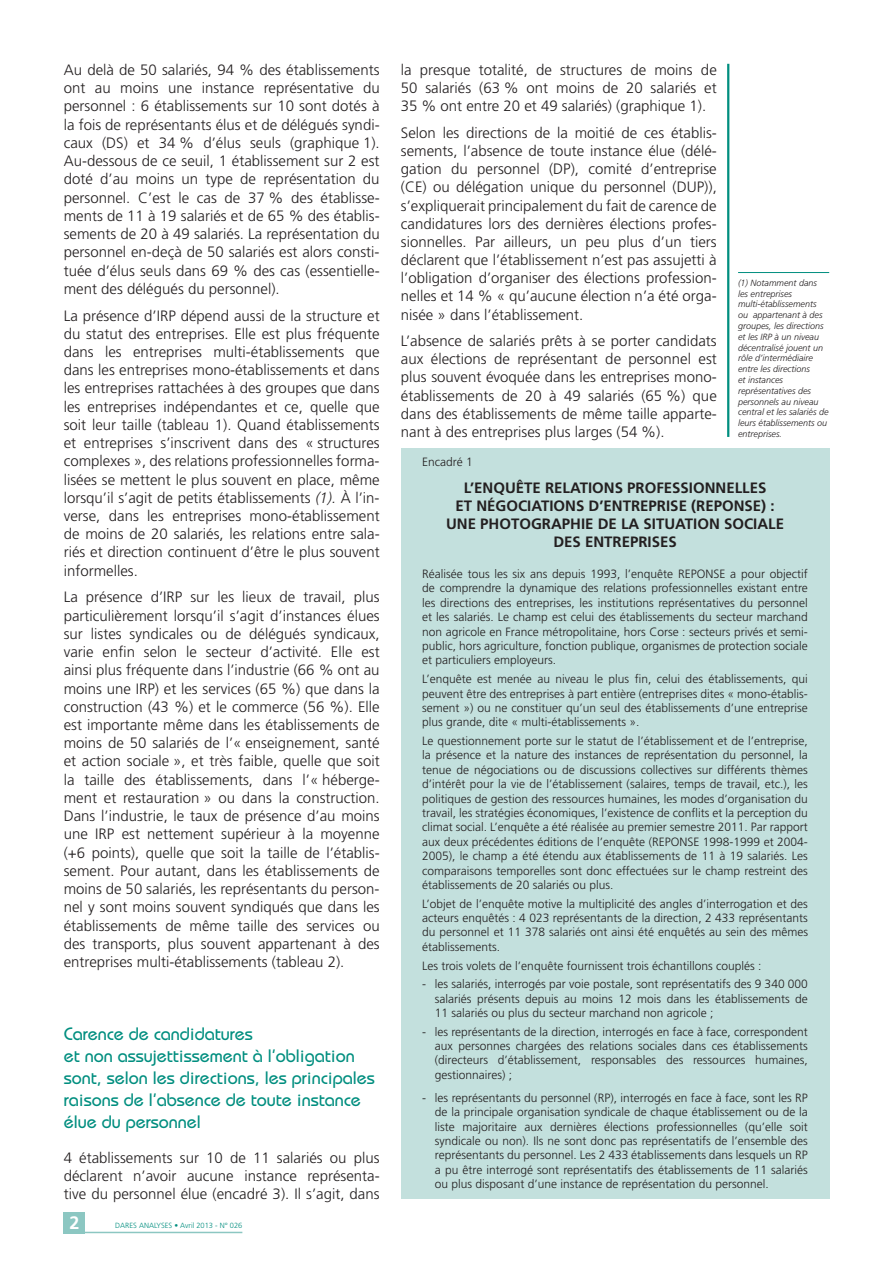
<style>
.page{position:relative;width:893px;height:1263px;background:#fff}
.page>*{position:absolute;margin:0;border:0;box-sizing:border-box;transform-origin:0 0}
.t1{font:500 18px/21.9px "Bauhaus";color:#008e7f}
.t2{font:700 18px "Frutiger";color:#fff}
.t3{font:300 15px/18.3px "Frutiger";color:#231f20;text-align:justify}
.t4{font:700 15px "Frutiger";color:#231f20}
.t5{font:300 12px/14.4px "Frutiger";color:#231f20;text-align:justify}
.t6{font:italic 300 9px/10.8px "Frutiger";color:#231f20}
.t7{font:300 7.5px "Frutiger";color:#008e7f}
.s1{font-style:italic}
</style>
<div class="page">
<div style="left:401px;top:449px;width:428px;height:750px;background:#c3e0dd"></div>
<hr style="left:727px;top:64px;width:2px;height:373px;background:#008e7f">
<hr style="left:738px;top:272px;width:91px;height:1px;background:#008e7f">
<div style="left:64px;top:1212px;width:21px;height:21px;background:#8cc7c2"></div>
<hr style="left:64px;top:1232px;width:178px;height:1px;background:#8cc7c2">
<p class="t3" style="left:64px;top:61px;width:317px">Au delà de 50 salariés, 94 % des établissements ont au moins une instance représentative du personnel : 6 établissements sur 10 sont dotés à la fois de représentants élus et de délégués syndi&shy;caux (DS) et 34 % d’élus seuls (graphique 1).<br>Au-dessous de ce seuil, 1 établissement sur 2 est doté d’au moins un type de représentation du personnel. C’est le cas de 37 % des établisse&shy;ments de 11 à 19 salariés et de 65 % des établis&shy;sements de 20 à 49 salariés. La représentation du personnel en-deçà de 50 salariés est alors consti&shy;tuée d’élus seuls dans 69 % des cas (essentielle&shy;ment des délégués du personnel).</p>
<p class="t3" style="left:64px;top:306px;width:317px">La présence d’IRP dépend aussi de la structure et du statut des entreprises. Elle est plus fréquente dans les entreprises multi-établissements que dans les entreprises mono-établissements et dans les entreprises rattachées à des groupes que dans les entreprises indépendantes et ce, quelle que soit leur taille (tableau 1). Quand établissements et entreprises s’inscrivent dans des « structures complexes », des relations professionnelles forma&shy;lisées se mettent le plus souvent en place, même lorsqu’il s’agit de petits établissements <span class="s1">(1).</span> À l’in&shy;verse, dans les entreprises mono-établissement de moins de 20 salariés, les relations entre sala&shy;riés et direction continuent d’être le plus souvent informelles.</p>
<p class="t3" style="left:64px;top:588px;width:317px">La présence d’IRP sur les lieux de travail, plus particulièrement lorsqu’il s’agit d’instances élues sur listes syndicales ou de délégués syndicaux, varie enfin selon le secteur d’activité. Elle est ainsi plus fréquente dans l’industrie (66 % ont au moins une IRP) et les services (65 %) que dans la construction (43 %) et le commerce (56 %). Elle est importante même dans les établissements de moins de 50 salariés de l’« enseignement, santé et action sociale », et très faible, quelle que soit la taille des établissements, dans l’« héberge&shy;ment et restauration » ou dans la construction.<br>Dans l’industrie, le taux de présence d’au moins une IRP est nettement supérieur à la moyenne (+6 points), quelle que soit la taille de l’établis&shy;sement. Pour autant, dans les établissements de moins de 50 salariés, les représentants du person&shy;nel y sont moins souvent syndiqués que dans les établissements de même taille des services ou des transports, plus souvent appartenant à des entreprises multi-établissements (tableau 2).</p>
<p class="t1" style="left:64px;top:1023px;width:313px">Carence de candidatures<br>et non assujettissement à l’obligation sont, selon les directions, les principales raisons de l’absence de toute instance élue du personnel</p>
<p class="t3" style="left:64px;top:1148px;width:317px">4 établissements sur 10 de 11 salariés ou plus déclarent n’avoir aucune instance représenta&shy;tive du personnel élue (encadré 3). Il s’agit, dans</p>
<p class="t2" style="left:69px;top:1212px;width:12px">2</p>
<p class="t7" style="left:115px;top:1221px;width:129px">DARES ANALYSES • Avril 2013 - N° 026</p>
<p class="t3" style="left:401px;top:61px;width:317px">la presque totalité, de structures de moins de 50 salariés (63 % ont moins de 20 salariés et 35 % ont entre 20 et 49 salariés) (graphique 1).</p>
<p class="t3" style="left:401px;top:124px;width:317px">Selon les directions de la moitié de ces établis&shy;sements, l’absence de toute instance élue (délé&shy;gation du personnel (DP), comité d’entreprise (CE) ou délégation unique du personnel (DUP)), s’expliquerait principalement du fait de carence de candidatures lors des dernières élections profes&shy;sionnelles. Par ailleurs, un peu plus d’un tiers déclarent que l’établissement n’est pas assujetti à l’obligation d’organiser des élections profession&shy;nelles et 14 % « qu’aucune élection n’a été orga&shy;nisée » dans l’établissement.</p>
<p class="t3" style="left:401px;top:332px;width:317px">L’absence de salariés prêts à se porter candidats aux élections de représentant de personnel est plus souvent évoquée dans les entreprises mono&shy;établissements de 20 à 49 salariés (65 %) que dans des établissements de même taille apparte&shy;nant à des entreprises plus larges (54 %).</p>
<p class="t6" style="left:738px;top:277px;width:92px">(1) Notamment dans les entreprises multi-établissements ou appartenant à des groupes, les directions et les IRP à un niveau décentralisé jouent un rôle d’intermédiaire entre les directions<br>et instances représentatives des personnels au niveau central et les salariés de leurs établissements ou entreprises.</p>
<p class="t5" style="left:422px;top:455px;width:52px">Encadré 1</p>
<p class="t4" style="left:464px;top:479px;width:134px">L’ENQUÊTE RELATIONS</p>
<p class="t4" style="left:627px;top:479px;width:11px">PRO</p>
<p class="t4" style="left:656px;top:479px;width:17px">FESSIONNELLES</p>
<p class="t4" style="left:456px;top:497px;width:104px">ET NÉGOCIATIONS</p>
<p class="t4" style="left:589px;top:497px;width:52px">D’ENTREPRISE</p>
<p class="t4" style="left:691px;top:497px;width:85px">(REPONSE) :</p>
<p class="t4" style="left:446px;top:515px;width:106px">UNE PHOTOGRAP</p>
<p class="t4" style="left:570px;top:515px;width:133px">HIE DE LA SITUATION</p>
<p class="t4" style="left:724px;top:515px;width:38px">SOCIALE</p>
<p class="t4" style="left:553px;top:533px;width:10px">DES</p>
<p class="t4" style="left:585px;top:533px;width:37px">ENTREPRISES</p>
<p class="t5" style="left:422px;top:567px;width:387px">Réalisée tous les six ans depuis 1993, l’enquête REPONSE a pour objectif de comprendre la dynamique des relations professionnelles existant entre les directions des entreprises, les institutions représentatives du personnel et les salariés. Le champ est celui des établissements du secteur marchand non agricole en France métropolitaine, hors Corse : secteurs privés et semi&shy;public, hors agriculture, fonction publique, organismes de protection sociale et particuliers employeurs.</p>
<p class="t5" style="left:422px;top:672px;width:387px">L’enquête est menée au niveau le plus fin, celui des établissements, qui peuvent être des entreprises à part entière (entreprises dites « mono-établis&shy;sement ») ou ne constituer qu’un seul des établissements d’une entreprise plus grande, dite « multi-établissements ».</p>
<p class="t5" style="left:422px;top:734px;width:387px">Le questionnement porte sur le statut de l’établissement et de l’entreprise, la présence et la nature des instances de représentation du personnel, la tenue de négociations ou de discussions collectives sur différents thèmes d’intérêt pour la vie de l’établissement (salaires, temps de travail, etc.), les politiques de gestion des ressources humaines, les modes d’organisation du travail, les stratégies économiques, l’existence de conflits et la perception du climat social. L’enquête a été réalisée au premier semestre 2011. Par rapport aux deux précédentes éditions de l’enquête (REPONSE 1998-1999 et 2004- 2005), le champ a été étendu aux établissements de 11 à 19 salariés. Les comparaisons temporelles sont donc effectuées sur le champ restreint des établissements de 20 salariés ou plus.</p>
<p class="t5" style="left:422px;top:896px;width:387px">L’objet de l’enquête motive la multiplicité des angles d’interrogation et des acteurs enquêtés : 4 023 représentants de la direction, 2 433 représentants du personnel et 11 378 salariés ont ainsi été enquêtés au sein des mêmes établissements.</p>
<p class="t5" style="left:422px;top:958px;width:341px">Les trois volets de l’enquête fournissent trois échantillons couplés :</p>
<p class="t5" style="left:435px;top:977px;width:374px;text-indent:-13px">- les salariés, interrogés par voie postale, sont représentatifs des 9 340 000 salariés présents depuis au moins 12 mois dans les établissements de 11 salariés ou plus du secteur marchand non agricole ;</p>
<p class="t5" style="left:435px;top:1024px;width:374px;text-indent:-13px">- les représentants de la direction, interrogés en face à face, correspondent aux personnes chargées des relations sociales dans ces établissements (directeurs d’établissement, responsables des ressources humaines, gestionnaires) ;</p>
<p class="t5" style="left:435px;top:1090px;width:374px;text-indent:-13px">- les représentants du personnel (RP), interrogés en face à face, sont les RP de la principale organisation syndicale de chaque établissement ou de la liste majoritaire aux dernières élections professionnelles (qu’elle soit syndicale ou non). Ils ne sont donc pas représentatifs de l’ensemble des représentants du personnel. Les 2 433 établissements dans lesquels un RP a pu être interrogé sont représentatifs des établissements de 11 salariés ou plus disposant d’une instance de représentation du personnel.</p>
</div>
